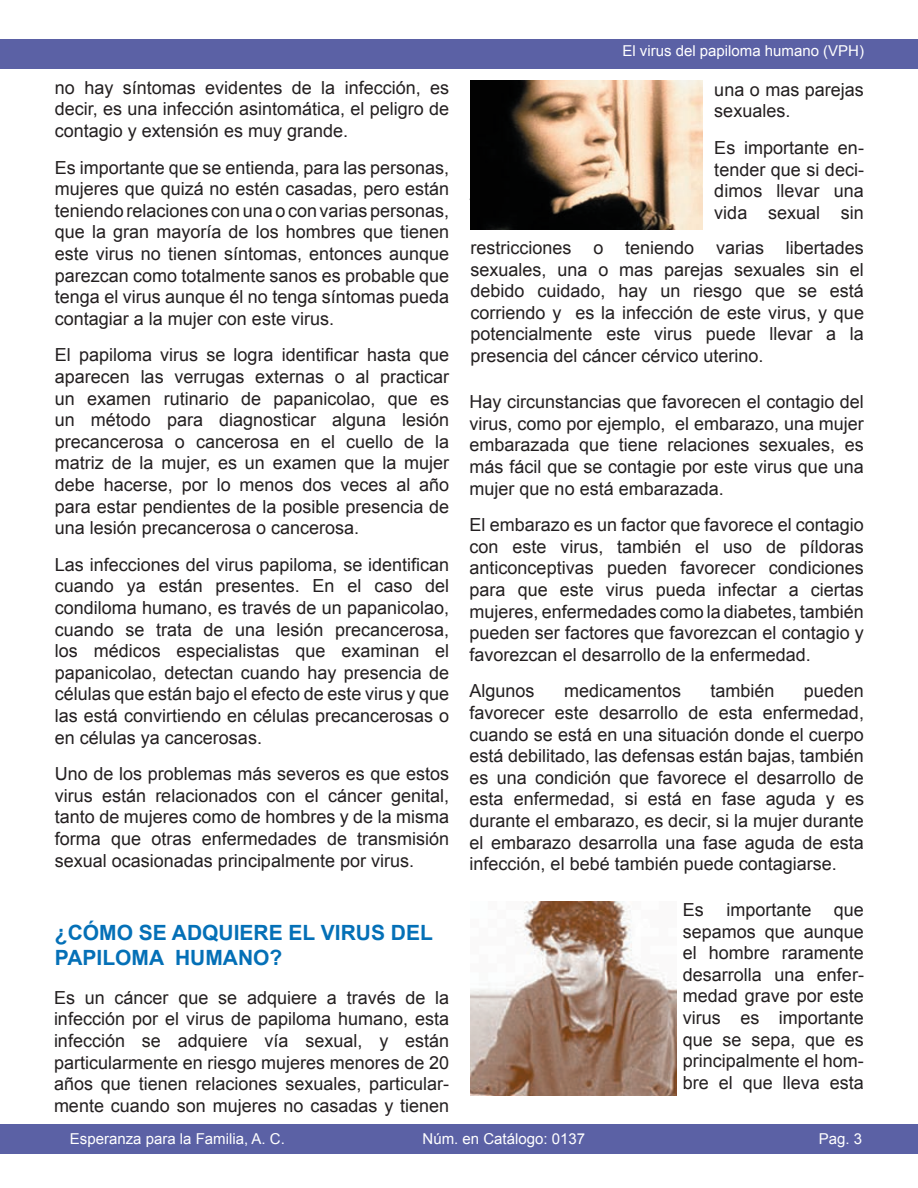
<style>
.page{position:relative;width:918px;height:1188px;background:#fff}
.page>*{position:absolute;margin:0;border:0;box-sizing:border-box;transform-origin:0 0}
.t1{font:700 21px/25.2px "Arial";color:#0470b7}
.t2{font:18px/21.6px "Arial";color:#231f20;text-align:justify}
.t3{font:15px "Arial";color:#fff}
</style>
<div class="page">
<div style="left:1px;top:1124px;width:917px;height:29px;background:#5b61a5"></div>
<div style="left:0;top:39px;width:918px;height:30px;background:#5b61a5"></div>
<img style="left:471px;top:81px;width:232px;height:149px">
<img style="left:471px;top:901px;width:205px;height:195px">
<p class="t2" style="left:55px;top:77px;width:396px">no hay síntomas evidentes de la infección, es decir, es una infección asintomática, el peligro de contagio y extensión es muy grande.</p>
<p class="t2" style="left:55px;top:157px;width:396px">Es importante que se entienda, para las personas, mujeres que quizá no estén casadas, pero están teniendo relaciones con una o con varias personas, que la gran mayoría de los hombres que tienen este virus no tienen síntomas, entonces aunque parezcan como totalmente sanos es probable que tenga el virus aunque él no tenga síntomas pueda contagiar a la mujer con este virus.</p>
<p class="t2" style="left:55px;top:345px;width:396px">El papiloma virus se logra identificar hasta que aparecen las verrugas externas o al practicar un examen rutinario de papanicolao, que es un método para diagnosticar alguna lesión precancerosa o cancerosa en el cuello de la matriz de la mujer, es un examen que la mujer debe hacerse, por lo menos dos veces al año para estar pendientes de la posible presencia de una lesión precancerosa o cancerosa.</p>
<p class="t2" style="left:55px;top:554px;width:396px">Las infecciones del virus papiloma, se identifican cuando ya están presentes. En el caso del condiloma humano, es través de un papanicolao, cuando se trata de una lesión precancerosa, los médicos especialistas que examinan el papanicolao, detectan cuando hay presencia de células que están bajo el efecto de este virus y que las está convirtiendo en células precancerosas o en células ya cancerosas.</p>
<p class="t2" style="left:55px;top:763px;width:396px">Uno de los problemas más severos es que estos virus están relacionados con el cáncer genital, tanto de mujeres como de hombres y de la misma forma que otras enfermedades de transmisión sexual ocasionadas principalmente por virus.</p>
<p class="t1" style="left:55px;top:921px;width:380px">¿CÓMO SE ADQUIERE EL VIRUS DEL<br>PAPILOMA HUMANO?</p>
<p class="t2" style="left:54px;top:987px;width:397px">Es un cáncer que se adquiere a través de la infección por el virus de papiloma humano, esta infección se adquiere vía sexual, y están particularmente en riesgo mujeres menores de 20 años que tienen relaciones sexuales, particular&shy;mente cuando son mujeres no casadas y tienen</p>
<p class="t3" style="left:622px;top:41px;width:243px">El virus del papiloma humano (VPH)</p>
<p class="t2" style="left:714px;top:79px;width:151px">una o mas parejas sexuales.</p>
<p class="t2" style="left:714px;top:137px;width:151px">Es importante en&shy;tender que si deci&shy;dimos llevar una vida sexual sin</p>
<p class="t2" style="left:471px;top:237px;width:395px">restricciones o teniendo varias libertades sexuales, una o mas parejas sexuales sin el debido cuidado, hay un riesgo que se está corriendo y es la infección de este virus, y que potencialmente este virus puede llevar a la presencia del cáncer cérvico uterino.</p>
<p class="t2" style="left:470px;top:391px;width:396px">Hay circunstancias que favorecen el contagio del virus, como por ejemplo, el embarazo, una mujer embarazada que tiene relaciones sexuales, es más fácil que se contagie por este virus que una mujer que no está embarazada.</p>
<p class="t2" style="left:470px;top:514px;width:396px">El embarazo es un factor que favorece el contagio con este virus, también el uso de píldoras anticonceptivas pueden favorecer condiciones para que este virus pueda infectar a ciertas mujeres, enfermedades como la diabetes, también pueden ser factores que favorezcan el contagio y favorezcan el desarrollo de la enfermedad.</p>
<p class="t2" style="left:470px;top:681px;width:67px">Algunos</p>
<p class="t2" style="left:564px;top:681px;width:119px">medicamentos</p>
<p class="t2" style="left:711px;top:681px;width:66px">también</p>
<p class="t2" style="left:470px;top:681px;width:396px;text-indent:334px">pueden favorecer este desarrollo de esta enfermedad, cuando se está en una situación donde el cuerpo está debilitado, las defensas están bajas, también es una condición que favorece el desarrollo de esta enfermedad, si está en fase aguda y es durante el embarazo, es decir, si la mujer durante el embarazo desarrolla una fase aguda de esta infección, el bebé también puede contagiarse.</p>
<p class="t2" style="left:683px;top:899px;width:23px">Es</p>
<p class="t2" style="left:726px;top:899px;width:87px">importante</p>
<p class="t2" style="left:683px;top:899px;width:183px;text-indent:151px">que sepamos que aunque el hombre raramente desarrolla una enfer&shy;medad grave por este virus es importante que se sepa, que es principalmente el hom&shy;bre el que lleva esta</p>
<p class="t3" style="left:70px;top:1129px;width:217px">Esperanza para la Familia, A. C.</p>
<p class="t3" style="left:423px;top:1129px;width:164px">Núm. en Catálogo: 0137</p>
<p class="t3" style="left:819px;top:1129px;width:45px">Pag. 3</p>
</div>
